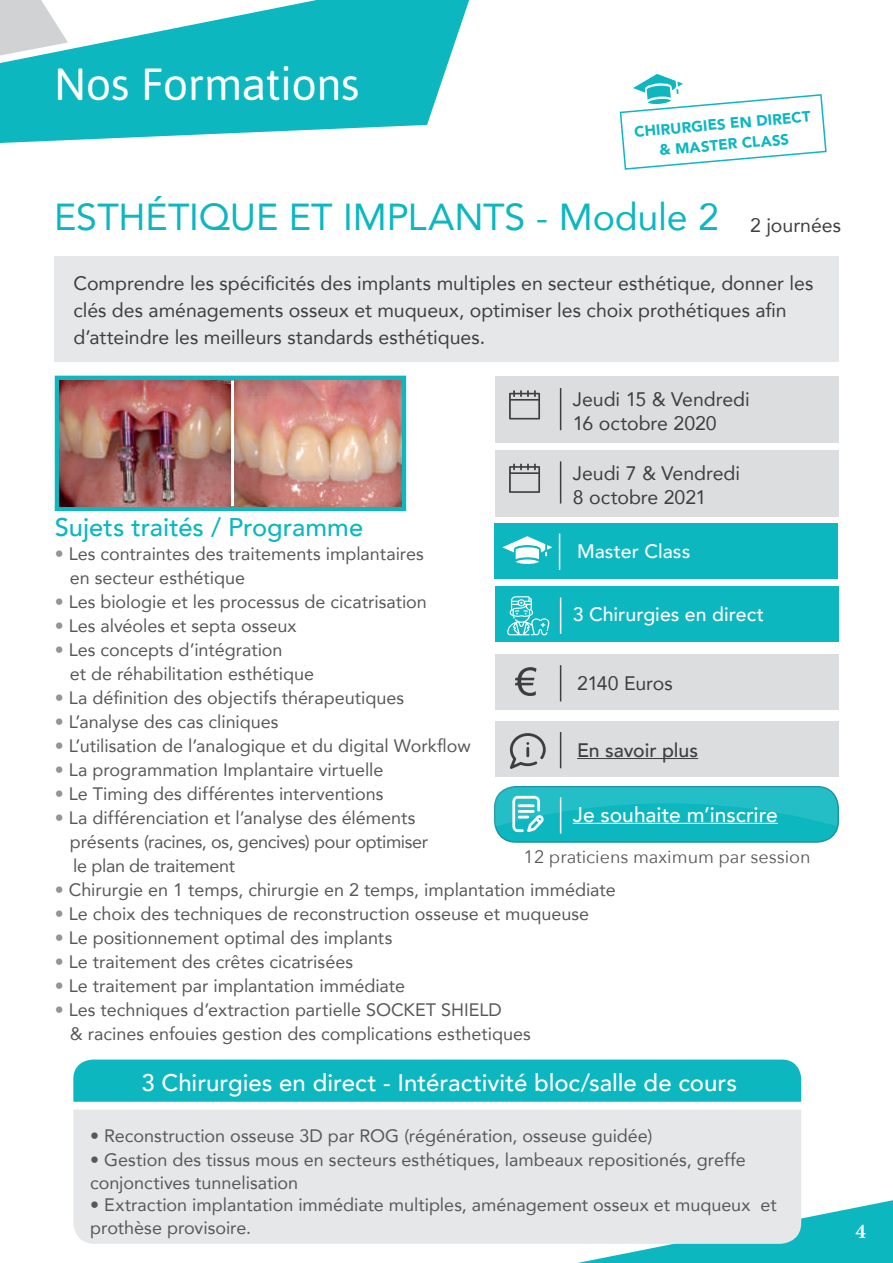
<style>
.page{position:relative;width:893px;height:1263px;background:#fff}
.page>*{position:absolute;margin:0;border:0;box-sizing:border-box;transform-origin:0 0}
.t1{font:45px "Asap";letter-spacing:-.01em;color:#fff}
.t2{font:37.5px "Avenir";letter-spacing:-.005em;color:#0cb7c0}
.t3{font:500 25.5px "Avenir";color:#0cb7c0}
.t4{font:500 24px "Avenir";color:#fff}
.t5{font:500 21px "Avenir";color:#fff}
.t6{font:700 21px "Minion Pro";color:#fff}
.t7{font:19.5px/27px "Avenir";color:#3e3e3f}
.t8{font:500 19.5px "Avenir";color:#fff}
.t9{font:500 19.5px "Avenir";color:#3e3e3f}
.t10{font:18px/24px "Avenir";color:#57585a}
.t11{font:18px "Avenir Next";color:#57585a}
.t12{font:900 15px/20.7px "Avenir";color:#0cb7c0;text-align:center}
.s1{font-size:24px;color:#fff}
.s2{color:#939598}
</style>
<div class="page">
<div style="left:55px;top:256px;width:784px;height:105px;background:#e6e7e9"></div>
<div style="left:55px;top:376px;width:351px;height:135px;border:5px solid #0cb7c0"></div>
<img style="left:234px;top:381px;width:167px;height:125px">
<img style="left:60px;top:381px;width:170px;height:125px">
<div style="left:495px;top:376px;width:344px;height:67px;background:#dcdddf"></div>
<div style="left:495px;top:450px;width:344px;height:67px;background:#dcdddf"></div>
<div style="left:495px;top:587px;width:344px;height:55px;background:#0cb7c0"></div>
<div style="left:494px;top:523px;width:344px;height:55px;background:#0cb7c0"></div>
<div style="left:495px;top:655px;width:344px;height:55px;background:#dcdddf"></div>
<svg style="left:509px;top:390px;width:31px;height:29px"></svg>
<svg style="left:509px;top:463px;width:31px;height:30px"></svg>
<svg style="left:507px;top:596px;width:42px;height:40px"></svg>
<hr style="left:560px;top:388px;width:1px;height:42px;background:#3e3e3f">
<hr style="left:560px;top:461px;width:1px;height:43px;background:#3e3e3f">
<hr style="left:560px;top:597px;width:1px;height:37px;background:#fff">
<hr style="left:559px;top:534px;width:1px;height:36px;background:#fff">
<hr style="left:560px;top:665px;width:1px;height:36px;background:#3e3e3f">
<svg style="left:515px;top:667px;width:21px;height:29px"></svg>
<svg style="left:502px;top:536px;width:50px;height:28px"></svg>
<svg style="left:578px;top:1200px;width:315px;height:63px"></svg>
<svg style="left:0;top:0;width:469px;height:143px;fill:#0cb7c0"></svg>
<svg style="left:0;top:0;width:68px;height:55px"></svg>
<svg style="left:619px;top:74px;width:208px;height:96px"></svg>
<div style="left:73px;top:1059px;width:728px;height:43px;background:#0cb7c0"></div>
<div style="left:73px;top:1109px;width:728px;height:135px;background:#e6e7e9"></div>
<div style="left:495px;top:721px;width:344px;height:56px;background:#dcdddf"></div>
<hr style="left:577px;top:758px;width:121px;height:1px;background:#3e3e3f">
<hr style="left:560px;top:732px;width:1px;height:36px;background:#3e3e3f">
<svg style="left:510px;top:733px;width:36px;height:36px"></svg>
<div style="left:495px;top:787px;width:343px;height:55px;background:#0cb7c0;border-radius:21px"></div>
<div style="left:494px;top:786px;width:345px;height:57px;border:2px solid #1b93a3;border-radius:21px"></div>
<hr style="left:560px;top:797px;width:1px;height:37px;background:#fff">
<svg style="left:494px;top:786px;width:343px;height:46px"></svg>
<h1 class="t1" style="left:54px;top:55px;width:307px">Nos Formations</h1>
<p class="t12" style="left:633px;top:121px;width:178px;rotate:-5deg">CHIRURGIES EN DIRECT &amp; MASTER CLASS</p>
<h2 class="t2" style="left:54px;top:186px;width:666px">ESTHÉTIQUE ET IMPLANTS - Module 2</h2>
<p class="t7" style="left:750px;top:211px;width:92px">2 journées</p>
<p class="t7" style="left:73px;top:269px;width:741px">Comprendre les spécificités des implants multiples en secteur esthétique, donner les clés des aménagements osseux et muqueux, optimiser les choix prothétiques afin d’atteindre les meilleurs standards esthétiques.</p>
<p class="t7" style="left:573px;top:387px;width:178px;line-height:24px">Jeudi 15 &amp; Vendredi<br>16 octobre 2020</p>
<p class="t7" style="left:573px;top:460px;width:169px;line-height:24px">Jeudi 7 &amp; Vendredi<br>8 octobre 2021</p>
<h3 class="t3" style="left:55px;top:505px;width:391px">Sujets traités / Programme <span class="s1">dirigés</span></h3>
<p class="t10" style="left:70px;top:541px;width:356px;text-indent:-15px"><span class="s2">•</span> Les contraintes des traitements implantaires en secteur esthétique</p>
<p class="t10" style="left:55px;top:589px;width:374px"><span class="s2">•</span> Les biologie et les processus de cicatrisation</p>
<p class="t10" style="left:55px;top:613px;width:243px"><span class="s2">•</span> Les alvéoles et septa osseux</p>
<p class="t10" style="left:70px;top:637px;width:246px;text-indent:-15px"><span class="s2">•</span> Les concepts d’intégration<br>et de réhabilitation esthétique</p>
<p class="t10" style="left:55px;top:685px;width:351px"><span class="s2">•</span> La définition des objectifs thérapeutiques</p>
<p class="t10" style="left:55px;top:709px;width:225px"><span class="s2">•</span> L’analyse des cas cliniques</p>
<p class="t10" style="left:55px;top:733px;width:417px"><span class="s2">•</span> L’utilisation de l’analogique et du digital Workflow</p>
<p class="t10" style="left:55px;top:757px;width:330px"><span class="s2">•</span> La programmation Implantaire virtuelle</p>
<p class="t10" style="left:55px;top:781px;width:330px"><span class="s2">•</span> Le Timing des différentes interventions</p>
<p class="t10" style="left:70px;top:805px;width:360px;text-indent:-15px"><span class="s2">•</span> La différenciation et l’analyse des éléments présents (racines, os, gencives) pour optimiser le plan de traitement</p>
<p class="t10" style="left:55px;top:877px;width:562px"><span class="s2">•</span> Chirurgie en 1 temps, chirurgie en 2 temps, implantation immédiate</p>
<p class="t10" style="left:55px;top:901px;width:536px"><span class="s2">•</span> Le choix des techniques de reconstruction osseuse et muqueuse</p>
<p class="t10" style="left:55px;top:925px;width:339px"><span class="s2">•</span> Le positionnement optimal des implants</p>
<p class="t10" style="left:55px;top:949px;width:300px"><span class="s2">•</span> Le traitement des crêtes cicatrisées</p>
<p class="t10" style="left:55px;top:973px;width:352px"><span class="s2">•</span> Le traitement par implantation immédiate</p>
<p class="t10" style="left:70px;top:997px;width:463px;text-indent:-15px"><span class="s2">•</span> Les techniques d’extraction partielle SOCKET SHIELD<br>&amp; racines enfouies gestion des complications esthetiques</p>
<p class="t8" style="left:577px;top:534px;width:115px">Master Class</p>
<p class="t8" style="left:573px;top:598px;width:193px">3 Chirurgies en direct</p>
<p class="t7" style="left:577px;top:669px;width:97px">2140 Euros</p>
<p class="t9" style="left:577px;top:733px;width:123px">En savoir plus</p>
<p class="t5" style="left:573px;top:796px;width:207px">Je souhaite m’inscrire</p>
<p class="t11" style="left:524px;top:841px;width:289px">12 praticiens maximum par session</p>
<h3 class="t4" style="left:141px;top:1062px;width:597px">3 Chirurgies en direct - Intéractivité bloc/salle de cours</h3>
<p class="t10" style="left:90px;top:1123px;width:564px">• Reconstruction osseuse 3D par ROG (régénération, osseuse guidée)</p>
<p class="t10" style="left:90px;top:1148px;width:657px;line-height:22.5px">• Gestion des tissus mous en secteurs esthétiques, lambeaux repositionés, greffe conjonctives tunnelisation</p>
<p class="t10" style="left:90px;top:1193px;width:688px;line-height:22.5px">• Extraction implantation immédiate multiples, aménagement osseux et muqueux et prothèse provisoire.</p>
<p class="t6" style="left:855px;top:1216px;width:12px">4</p>
</div>
